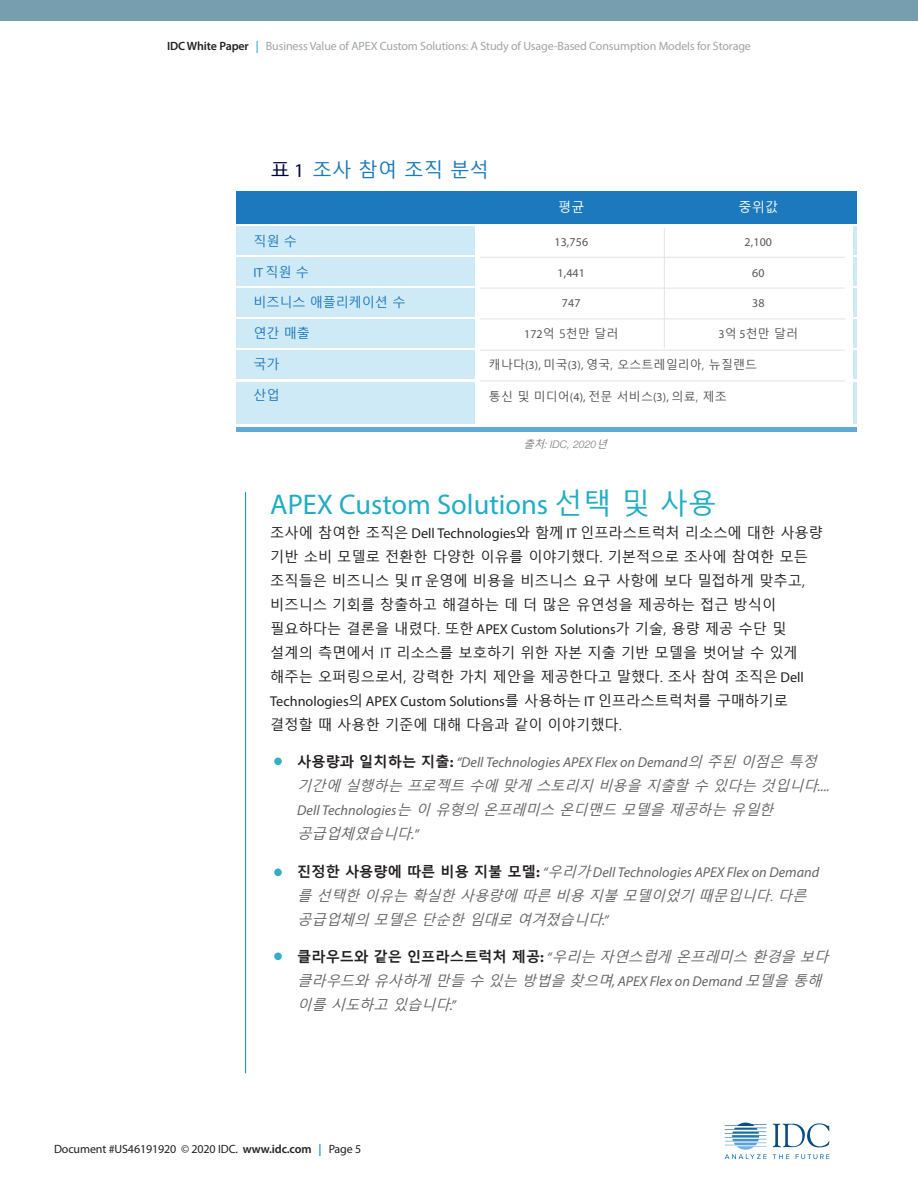
<style>
.page{position:relative;width:918px;height:1188px;background:#fff}
.page>*{position:absolute;margin:0;border:0;box-sizing:border-box;transform-origin:0 0}
.t1{font:28.5px "Myriad Pro";color:#21adc5}
.Figure_Title{font:19.5px "Malgun Gothic";color:#197abd}
.t2{font:14.25px/24px "Malgun Gothic";color:#231f20}
.t3{font:italic 14.25px/24px "Malgun Gothic";color:#636366}
.t4{font:13.2px "Malgun Gothic";letter-spacing:-.01em;color:#1d79bd}
.t5{font:13.2px "Malgun Gothic";color:#fff}
.t6{font:12px "Myriad Pro";letter-spacing:-.01em;color:#a1a3a6}
.t7{font:12px "Malgun Gothic";letter-spacing:.01em;color:#565656}
.t8{font:12px "Myriad Pro";letter-spacing:-.01em;color:#231f20}
.t9{font:12px "Myriad Pro";letter-spacing:.01em;color:#565656}
.t10{font:italic 300 10.5px "Helvetica Neue";color:#7c7e81}
.s1{font-weight:600;color:#231f20}
.s2{color:#0092d3}
.s3{color:#00063a}
.s4{font-family:"Myriad Pro";color:#00063a}
.s5{font-family:"Myriad Pro"}
.s6{font-family:"Malgun Gothic";font-weight:400}
.s7{font-family:"Malgun Gothic"}
.s8{font-weight:700;font-style:normal;color:#231f20}
.s9{font-family:"Myriad Pro";font-weight:700;font-style:normal;color:#231f20}
.s10{font-weight:600}
.s11{font-weight:600;color:#0092d3}
</style>
<div class="page">
<hr style="left:245px;top:162px;width:1px;height:911px;background:#0092d3">
<div style="left:0;top:0;width:918px;height:21px;background:#769eae"></div>
<svg style="left:773px;top:1123px;width:57px;height:24px"></svg>
<svg style="left:773px;top:1154px;width:16px;height:5px"></svg>
<svg style="left:796px;top:1154px;width:33px;height:5px"></svg>
<svg style="left:725px;top:1123px;width:42px;height:36px"></svg>
<div style="left:231px;top:158px;width:31px;height:334px;background:#fff"></div>
<div style="left:236px;top:192px;width:621px;height:32px;background:#1d79bd"></div>
<hr style="left:236px;top:427px;width:621px;height:4px;background:#61aad7">
<div style="left:236px;top:227px;width:239px;height:28px;background:#cfeaf7"></div>
<div style="left:236px;top:258px;width:239px;height:28px;background:#cfeaf7"></div>
<div style="left:236px;top:289px;width:239px;height:28px;background:#cfeaf7"></div>
<div style="left:236px;top:320px;width:239px;height:28px;background:#cfeaf7"></div>
<hr style="left:480px;top:257px;width:365px;height:1px;background:#e2e3e2">
<hr style="left:480px;top:288px;width:365px;height:1px;background:#e2e3e2">
<hr style="left:480px;top:318px;width:365px;height:1px;background:#e2e3e2">
<hr style="left:664px;top:228px;width:1px;height:120px;background:#e2e3e2">
<div style="left:236px;top:351px;width:239px;height:28px;background:#cfeaf7"></div>
<div style="left:236px;top:382px;width:239px;height:42px;background:#cfeaf7"></div>
<hr style="left:853px;top:227px;width:3px;height:28px;background:#cfeaf7">
<hr style="left:853px;top:258px;width:3px;height:28px;background:#cfeaf7">
<hr style="left:853px;top:289px;width:3px;height:28px;background:#cfeaf7">
<hr style="left:853px;top:320px;width:3px;height:28px;background:#cfeaf7">
<hr style="left:853px;top:351px;width:3px;height:28px;background:#cfeaf7">
<hr style="left:853px;top:382px;width:3px;height:42px;background:#cfeaf7">
<hr style="left:480px;top:350px;width:365px;height:1px;background:#e2e3e2">
<hr style="left:480px;top:381px;width:365px;height:1px;background:#e2e3e2">
<div style="left:274px;top:758px;width:8px;height:7px;background:#34aec6;border-radius:50%"></div>
<div style="left:274px;top:869px;width:8px;height:7px;background:#34aec6;border-radius:50%"></div>
<div style="left:274px;top:953px;width:8px;height:7px;background:#34aec6;border-radius:50%"></div>
<p class="t6" style="left:167px;top:39px;width:585px"><span class="s1">IDC White Paper</span> <span class="s2">|</span> Business Value of APEX Custom Solutions: A Study of Usage-Based Consumption Models for Storage</p>
<p class="Figure_Title" style="left:271px;top:159px;width:220px"><span class="s3">표</span> <span class="s4">1</span> 조사 참여 조직 분석</p>
<p class="t4" style="left:253px;top:234px;width:45px">직원 수</p>
<p class="t4" style="left:253px;top:265px;width:57px"><span class="s5">IT</span> 직원 수</p>
<p class="t4" style="left:253px;top:295px;width:154px">비즈니스 애플리케이션 수</p>
<p class="t4" style="left:253px;top:326px;width:58px">연간 매출</p>
<p class="t5" style="left:558px;top:200px;width:28px">평균</p>
<p class="t5" style="left:739px;top:200px;width:41px">중위값</p>
<p class="t9" style="left:554px;top:235px;width:35px">13,756</p>
<p class="t9" style="left:745px;top:235px;width:29px">2,100</p>
<p class="t9" style="left:558px;top:266px;width:29px">1,441</p>
<p class="t9" style="left:752px;top:266px;width:14px">60</p>
<p class="t9" style="left:562px;top:296px;width:20px">747</p>
<p class="t9" style="left:752px;top:296px;width:14px">38</p>
<p class="t7" style="left:524px;top:326px;width:96px"><span class="s5">172</span>억 5천만 달러</p>
<p class="t7" style="left:719px;top:326px;width:81px"><span class="s5">3</span>억 <span class="s5">5</span>천만 달러</p>
<p class="t4" style="left:253px;top:357px;width:28px">국가</p>
<p class="t4" style="left:253px;top:388px;width:28px">산업</p>
<p class="t7" style="left:489px;top:358px;width:270px">캐나다<span class="s5">(3),</span> 미국<span class="s5">(3),</span> 영국, 오스트레일리아, 뉴질랜드</p>
<p class="t7" style="left:489px;top:390px;width:239px">통신 및 미디어<span class="s5">(4),</span> 전문 서비스<span class="s5">(3),</span> 의료, 제조</p>
<p class="t10" style="left:523px;top:438px;width:88px"><span class="s6">출처</span>: IDC, 2020<span class="s6">년</span></p>
<p class="t1" style="left:270px;top:487px;width:448px">APEX Custom Solutions <span class="s7">선택 및 사용</span></p>
<p class="t2" style="left:270px;top:521px;width:554px">조사에 참여한 조직은 <span class="s5">Dell Technologies</span>와 함께 <span class="s5">IT</span> 인프라스트럭처 리소스에 대한 사용량 기반 소비 모델로 전환한 다양한 이유를 이야기했다. 기본적으로 조사에 참여한 모든 조직들은 비즈니스 및 <span class="s5">IT</span> 운영에 비용을 비즈니스 요구 사항에 보다 밀접하게 맞추고, 비즈니스 기회를 창출하고 해결하는 데 더 많은 유연성을 제공하는 접근 방식이 필요하다는 결론을 내렸다. 또한 <span class="s5">APEX Custom Solutions</span>가 기술, 용량 제공 수단 및 설계의 측면에서 IT 리소스를 보호하기 위한 자본 지출 기반 모델을 벗어날 수 있게 해주는 오퍼링으로서, 강력한 가치 제안을 제공한다고 말했다. 조사 참여 조직은 <span class="s5">Dell Technologies</span>의 <span class="s5">APEX Custom Solutions</span>를 사용하는 <span class="s5">IT</span> 인프라스트럭처를 구매하기로 결정할 때 사용한 기준에 대해 다음과 같이 이야기했다.</p>
<p class="t3" style="left:297px;top:750px;width:538px;text-indent:-27px"><span class="s8">• 사용량과 일치하는 지출</span><span class="s9">:</span> <span class="s5">“Dell Technologies APEX Flex on Demand</span>의 주된 이점은 특정 기간에 실행하는 프로젝트 수에 맞게 스토리지 비용을 지출할 수 있다는 것입니다<span class="s5">....<br>D e ll Te ch n o lo g ies</span> 는 이 유형의 온프레미스 온디맨드 모델을 제공하는 유일한 공급업체였습니다<span class="s5">.”</span></p>
<p class="t3" style="left:297px;top:860px;width:524px;text-indent:-27px"><span class="s8">• 진정한 사용량에 따른 비용 지불 모델</span><span class="s9">:</span> <span class="s5">“</span>우리가 <span class="s5">Dell Technologies APEX Flex on Demand </span>를 선택한 이유는 확실한 사용량에 따른 비용 지불 모델이었기 때문입니다.다른 공급업체의 모델은 단순한 임대로 여겨졌습니다<span class="s5">. ”</span></p>
<p class="t3" style="left:297px;top:945px;width:537px;text-indent:-27px"><span class="s8">• 클라우드와 같은 인프라스트럭처 제공</span><span class="s9">:</span> <span class="s5">“</span>우리는 자연스럽게 온프레미스 환경을 보다 클라우드와 유사하게 만들 수 있는 방법을 찾으며<span class="s5">, A P EX Fl ex o n D e m a n d</span> 모델을 통해 이를 시도하고 있습니다<span class="s5">. ”</span></p>
<p class="t8" style="left:54px;top:1141px;width:309px">Document #US46191920 © 2020 IDC. <span class="s10">www.idc.com</span> <span class="s11">|</span> Page 5</p>
</div>
